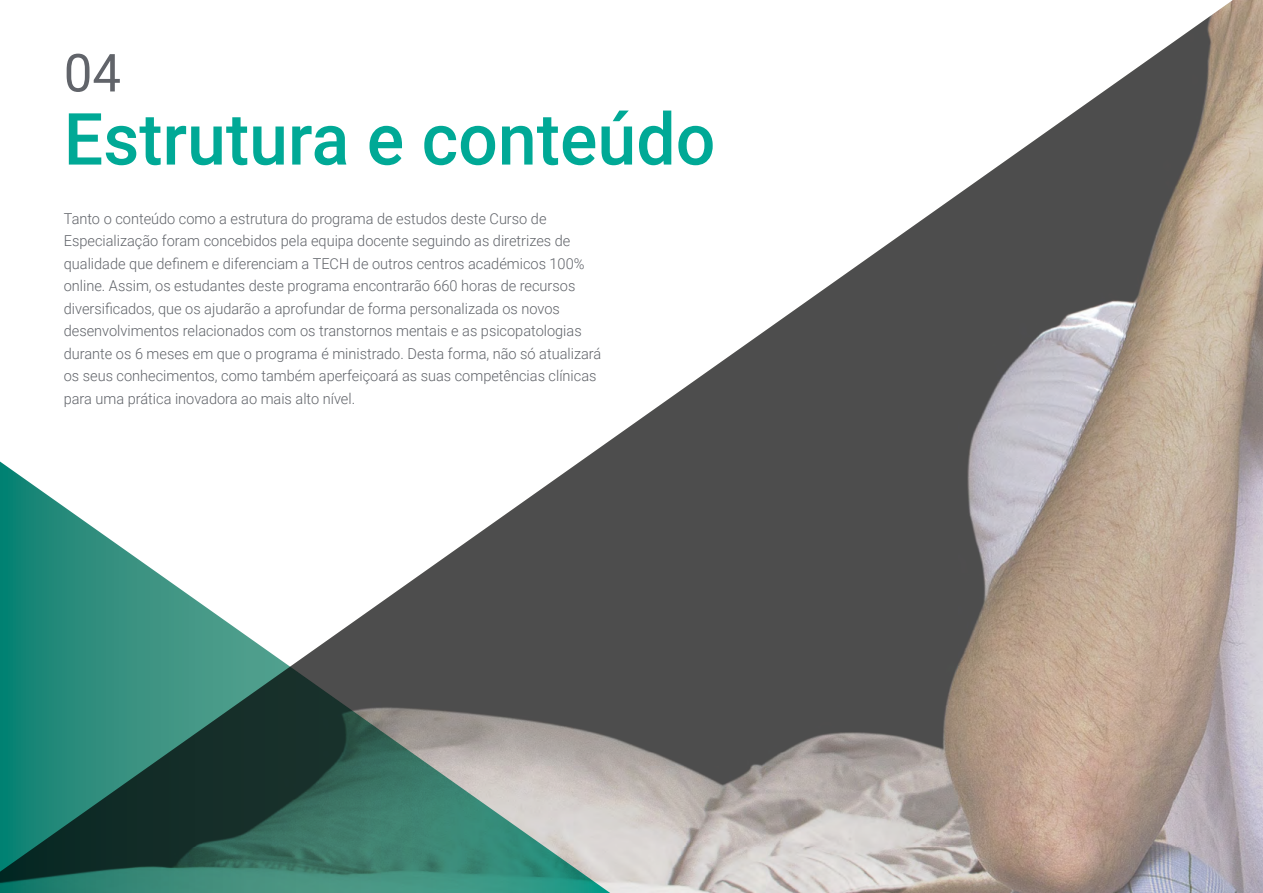
<style>
.page{position:relative;width:1263px;height:893px;background:#fff}
.page>*{position:absolute;margin:0;border:0;box-sizing:border-box;transform-origin:0 0}
.t1{font:500 72px "Roboto";color:#00a996}
.t2{font:52.5px "Roboto";color:#61646a}
.t3{font:300 15px/22.5px "Roboto";color:#61646a}
</style>
<div class="page">
<img style="left:602px;top:0;width:661px;height:893px">
<svg style="left:0;top:446px;width:640px;height:447px"></svg>
<h2 class="t2" style="left:64px;top:36px;width:59px">04</h2>
<h1 class="t1" style="left:64px;top:89px;width:653px">Estrutura e conteúdo</h1>
<p class="t3" style="left:64px;top:207px;width:539px">Tanto o conteúdo como a estrutura do programa de estudos deste Curso de Especialização foram concebidos pela equipa docente seguindo as diretrizes de qualidade que definem e diferenciam a TECH de outros centros académicos 100% online. Assim, os estudantes deste programa encontrarão 660 horas de recursos diversificados, que os ajudarão a aprofundar de forma personalizada os novos desenvolvimentos relacionados com os transtornos mentais e as psicopatologias durante os 6 meses em que o programa é ministrado. Desta forma, não só atualizará os seus conhecimentos, como também aperfeiçoará as suas competências clínicas para uma prática inovadora ao mais alto nível.</p>
</div>
